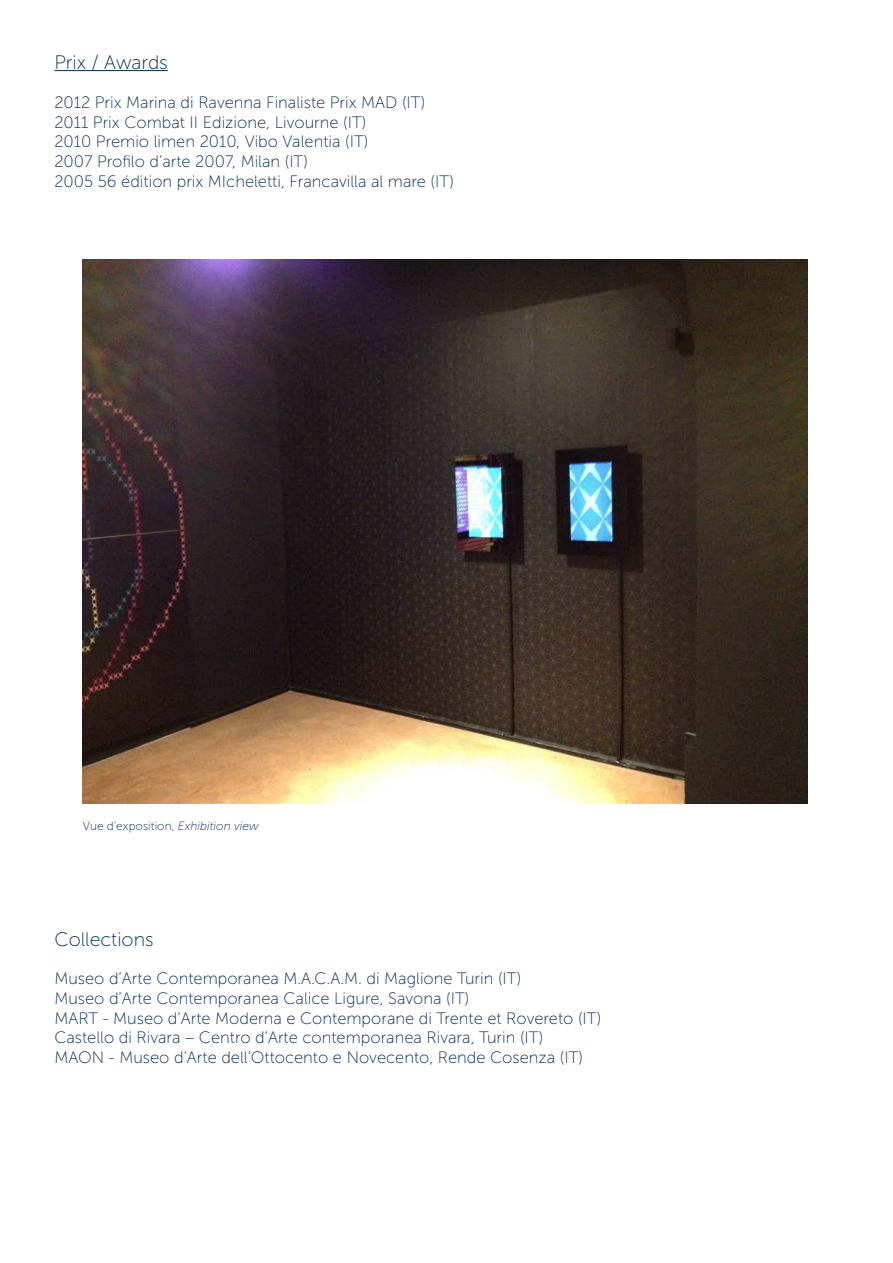
<style>
.page{position:relative;width:893px;height:1263px;background:#fff}
.page>*{position:absolute;margin:0;border:0;box-sizing:border-box;transform-origin:0 0}
.t1{font:19.5px "Museo Sans 100";color:#002a5b}
.t2{font:16.5px "Museo Sans 100";color:#002a5b}
.t3{font:12px "Museo Sans 100";color:#002a5b}
.s1{font-style:italic}
</style>
<div class="page">
<hr style="left:54px;top:70px;width:114px;height:1px;background:#002a5b">
<img style="left:83px;top:259px;width:725px;height:544px">
<p class="t1" style="left:54px;top:52px;width:115px">Prix / Awards</p>
<p class="t2" style="left:54px;top:93px;width:372px">2012 Prix Marina di Ravenna Finaliste Prix MAD (IT)</p>
<p class="t2" style="left:54px;top:113px;width:314px">2011 Prix Combat II Edizione, Livourne (IT)</p>
<p class="t2" style="left:54px;top:133px;width:316px">2010 Premio limen 2010, Vibo Valentia (IT)</p>
<p class="t2" style="left:54px;top:153px;width:255px">2007 Profilo d’arte 2007, Milan (IT)</p>
<p class="t2" style="left:54px;top:173px;width:401px">2005 56 édition prix MIcheletti, Francavilla al mare (IT)</p>
<p class="t3" style="left:83px;top:819px;width:177px">Vue d’exposition, <span class="s1">Exhibition view</span></p>
<p class="t1" style="left:54px;top:929px;width:101px">Collections</p>
<p class="t2" style="left:54px;top:970px;width:468px">Museo d’Arte Contemporanea M.A.C.A.M. di Maglione Turin (IT)</p>
<p class="t2" style="left:54px;top:989px;width:417px">Museo d’Arte Contemporanea Calice Ligure, Savona (IT)</p>
<p class="t2" style="left:54px;top:1009px;width:548px">MART - Museo d’Arte Moderna e Contemporane di Trente et Rovereto (IT)</p>
<p class="t2" style="left:54px;top:1029px;width:490px">Castello di Rivara – Centro d’Arte contemporanea Rivara, Turin (IT)</p>
<p class="t2" style="left:54px;top:1049px;width:530px">MAON - Museo d’Arte dell’Ottocento e Novecento, Rende Cosenza (IT)</p>
</div>
